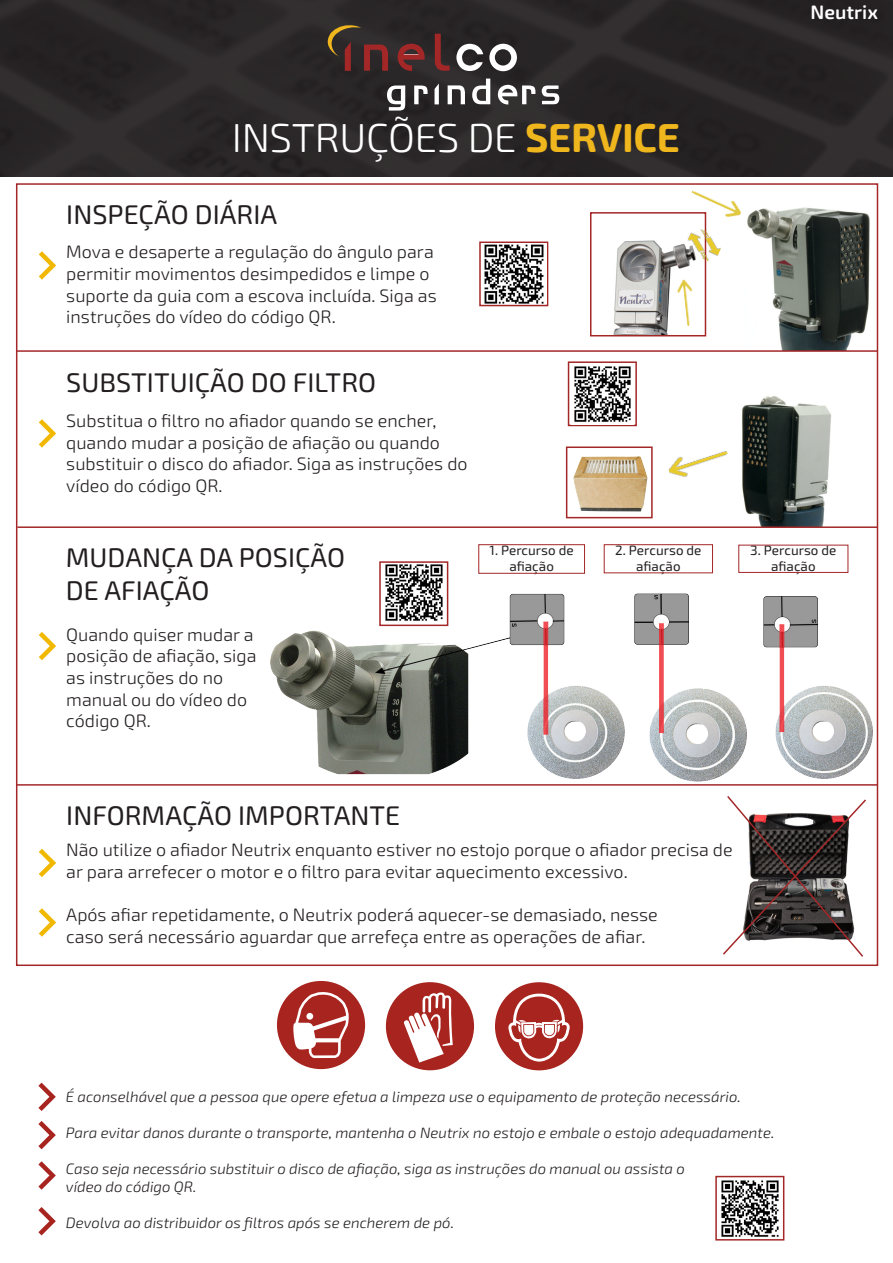
<style>
.page{position:relative;width:893px;height:1263px;background:#fff}
.page>*{position:absolute;margin:0;border:0;box-sizing:border-box;transform-origin:0 0}
.t1{font:300 40.5px "Exo Soft";letter-spacing:-.01em;color:#fff}
.t2{font:27px/32.4px "Exo Soft";color:#231f20}
.t3{font:600 19.5px "Exo Soft";color:#fff}
.t4{font:300 18px/21.6px "Exo Soft";color:#231f20}
.t5{font:italic 300 15px/18px "Exo Soft";color:#231f20}
.t6{font:13.5px/16.2px "Exo Soft";color:#231f20;text-align:center}
.s1{font-weight:700;color:#f0b61d}
</style>
<div class="page">
<div style="left:479px;top:242px;width:69px;height:64px;border:2px solid #a42728"></div>
<img style="left:613px;top:240px;width:94px;height:96px">
<div style="left:715px;top:1176px;width:69px;height:64px;border:2px solid #a42728"></div>
<img style="left:573px;top:456px;width:74px;height:55px">
<div style="left:0;top:0;width:893px;height:176px;background:#292627"></div>
<svg style="left:435px;top:34px;width:15px;height:37px"></svg>
<svg style="left:489px;top:44px;width:28px;height:27px"></svg>
<svg style="left:456px;top:44px;width:27px;height:27px"></svg>
<svg style="left:328px;top:25px;width:61px;height:46px"></svg>
<svg style="left:397px;top:44px;width:28px;height:27px"></svg>
<svg style="left:435px;top:84px;width:4px;height:20px"></svg>
<svg style="left:448px;top:85px;width:18px;height:19px"></svg>
<svg style="left:387px;top:86px;width:18px;height:25px"></svg>
<svg style="left:414px;top:86px;width:14px;height:18px"></svg>
<svg style="left:472px;top:79px;width:18px;height:25px"></svg>
<svg style="left:497px;top:85px;width:38px;height:20px"></svg>
<svg style="left:542px;top:86px;width:17px;height:18px"></svg>
<img style="left:748px;top:207px;width:122px;height:143px">
<div style="left:277px;top:981px;width:88px;height:88px;background:#a7241f;border-radius:50%"></div>
<svg style="left:293px;top:990px;width:56px;height:68px"></svg>
<div style="left:306px;top:1013px;width:7px;height:7px;background:#fff;border-radius:50%"></div>
<svg style="left:39px;top:251px;width:17px;height:29px"></svg>
<svg style="left:39px;top:419px;width:17px;height:29px"></svg>
<svg style="left:39px;top:632px;width:17px;height:28px"></svg>
<svg style="left:38px;top:1082px;width:18px;height:29px"></svg>
<svg style="left:38px;top:1121px;width:18px;height:28px"></svg>
<hr style="left:16px;top:350px;width:862px;height:2px;background:#a42728">
<div style="left:386px;top:982px;width:88px;height:88px;background:#a7241f;border-radius:50%"></div>
<svg style="left:403px;top:992px;width:50px;height:70px"></svg>
<div style="left:495px;top:982px;width:88px;height:88px;background:#a7241f;border-radius:50%"></div>
<svg style="left:508px;top:993px;width:62px;height:69px"></svg>
<div style="left:566px;top:446px;width:87px;height:72px;border:2px solid #a42728"></div>
<img style="left:667px;top:278px;width:35px;height:50px">
<svg style="left:38px;top:1161px;width:18px;height:29px"></svg>
<img style="left:742px;top:396px;width:89px;height:130px">
<div style="left:568px;top:361px;width:69px;height:65px;border:2px solid #a42728"></div>
<img style="left:572px;top:363px;width:61px;height:62px">
<img style="left:718px;top:1178px;width:63px;height:60px">
<div style="left:379px;top:561px;width:69px;height:65px;border:2px solid #a42728"></div>
<img style="left:383px;top:563px;width:63px;height:18px">
<svg style="left:38px;top:1207px;width:18px;height:28px"></svg>
<img style="left:668px;top:451px;width:60px;height:26px">
<img style="left:482px;top:244px;width:64px;height:60px">
<img style="left:270px;top:581px;width:609px;height:232px">
<hr style="left:17px;top:526px;width:860px;height:2px;background:#a42728">
<svg style="left:39px;top:849px;width:17px;height:28px"></svg>
<div style="left:590px;top:212px;width:116px;height:124px;border:2px solid #a42728"></div>
<img style="left:681px;top:229px;width:40px;height:35px">
<img style="left:685px;top:176px;width:63px;height:53px">
<hr style="left:17px;top:784px;width:860px;height:2px;background:#a42728">
<svg style="left:39px;top:908px;width:17px;height:29px"></svg>
<div style="left:478px;top:544px;width:107px;height:30px;border:1px solid #a42728"></div>
<div style="left:604px;top:544px;width:109px;height:29px;border:1px solid #a42728"></div>
<div style="left:738px;top:545px;width:110px;height:28px;border:1px solid #a42728"></div>
<svg style="left:721px;top:794px;width:147px;height:163px"></svg>
<h1 class="t1" style="left:232px;top:116px;width:450px">INSTRUÇÕES DE <span class="s1">SERVICE</span></h1>
<h2 class="t2" style="left:66px;top:199px;width:213px">INSPEÇÃO DIÁRIA</h2>
<p class="t4" style="left:66px;top:242px;width:372px">Mova e desaperte a regulação do ângulo para permitir movimentos desimpedidos e limpe o suporte da guia com a escova incluída. Siga as instruções do vídeo do código QR.</p>
<h2 class="t2" style="left:66px;top:367px;width:311px">SUBSTITUIÇÃO DO FILTRO</h2>
<p class="t4" style="left:66px;top:411px;width:403px">Substitua o filtro no afiador quando se encher, quando mudar a posição de afiação ou quando substituir o disco do afiador. Siga as instruções do vídeo do código QR.</p>
<p class="t3" style="left:810px;top:1px;width:69px">Neutrix</p>
<h2 class="t2" style="left:66px;top:542px;width:281px">MUDANÇA DA POSIÇÃO<br>DE AFIAÇÃO</h2>
<p class="t6" style="left:490px;top:542px;width:86px">1. Percurso de afiação</p>
<p class="t6" style="left:615px;top:542px;width:88px">2. Percurso de afiação</p>
<p class="t6" style="left:750px;top:542px;width:88px">3. Percurso de afiação</p>
<p class="t4" style="left:66px;top:624px;width:192px">Quando quiser mudar a posição de afiação, siga as instruções do no manual ou do vídeo do código QR.</p>
<h2 class="t2" style="left:66px;top:799px;width:336px">INFORMAÇÃO IMPORTANTE</h2>
<p class="t4" style="left:66px;top:840px;width:668px">Não utilize o afiador Neutrix enquanto estiver no estojo porque o afiador precisa de ar para arrefecer o motor e o filtro para evitar aquecimento excessivo.</p>
<p class="t4" style="left:66px;top:904px;width:593px">Após afiar repetidamente, o Neutrix poderá aquecer-se demasiado, nesse caso será necessário aguardar que arrefeça entre as operações de afiar.</p>
<p class="t5" style="left:66px;top:1088px;width:676px">É aconselhável que a pessoa que opere efetua a limpeza use o equipamento de proteção necessário.</p>
<p class="t5" style="left:66px;top:1124px;width:710px">Para evitar danos durante o transporte, mantenha o Neutrix no estojo e embale o estojo adequadamente.</p>
<p class="t5" style="left:66px;top:1160px;width:620px">Caso seja necessário substituir o disco de afiação, siga as instruções do manual ou assista o vídeo do código QR.</p>
<p class="t5" style="left:66px;top:1214px;width:390px">Devolva ao distribuidor os filtros após se encherem de pó.</p>
</div>
